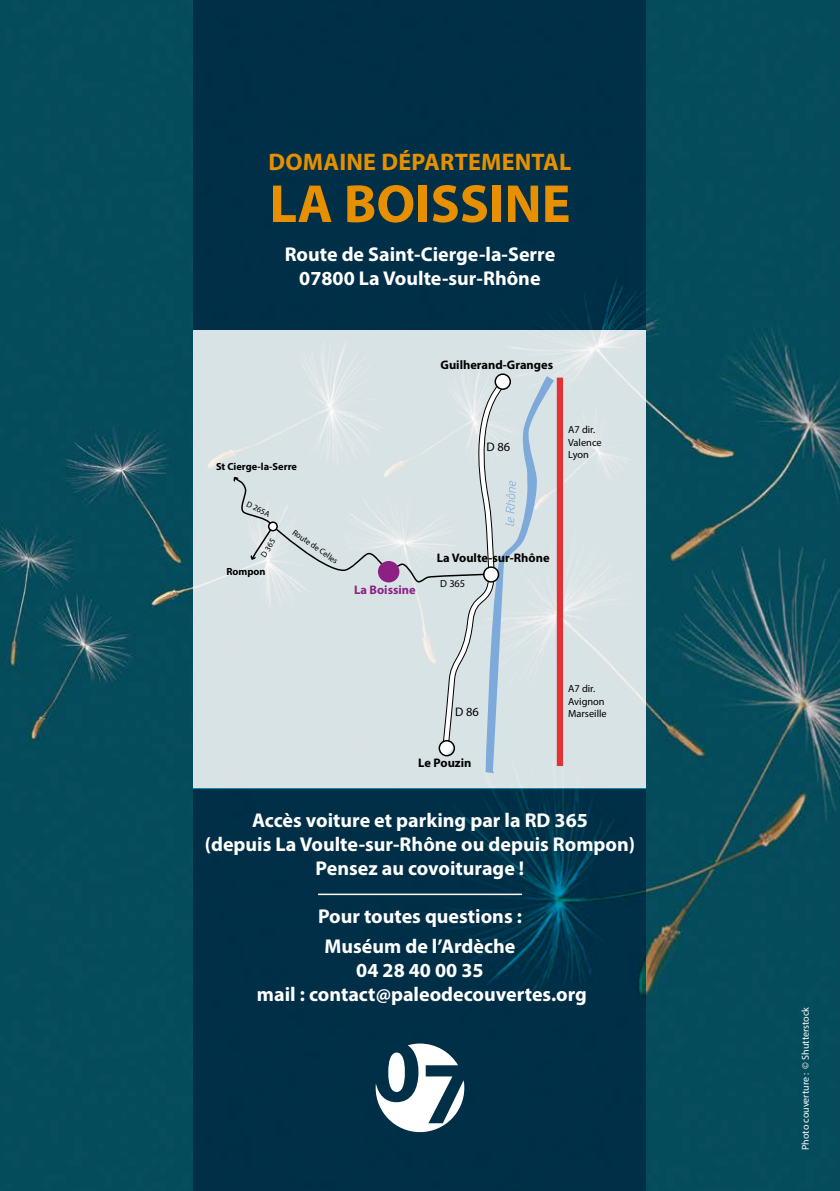
<style>
.page{position:relative;width:840px;height:1191px;background:#fff}
.page>*{position:absolute;margin:0;border:0;box-sizing:border-box;transform-origin:0 0}
.t1{font:700 54px "Myriad Pro";color:#e69000}
.t2{font:700 24px "Myriad Pro";letter-spacing:.01em;color:#e69000}
.t3{font:700 20px/24px "Myriad Pro";color:#fff;text-align:center}
.t4{font:700 12.4px "Myriad Pro";color:#000}
.t5{font:700 12.4px "Myriad Pro";color:#8d2183}
.t6{font:12.4px "Myriad Pro";color:#000}
.t7{font:10.4px/12.4px "Myriad Pro";color:#000}
.t8{font:700 10.4px "Myriad Pro";color:#000}
.t9{font:10px "Myriad Pro";color:#fff}
.t10{font:8.2px "Myriad Pro";color:#000}
</style>
<div class="page">
<img style="left:0;top:0;width:839px;height:1191px">
<div style="left:194px;top:330px;width:451px;height:458px;background:#d8e3e5"></div>
<div style="left:556px;top:377px;width:6px;height:389px;background:#e33236"></div>
<div style="left:494px;top:373px;width:16px;height:17px;border:1px solid #000;border-radius:50%"></div>
<svg style="left:233px;top:376px;width:320px;height:397px"></svg>
<div style="left:194px;top:0;width:451px;height:330px;background:#002f47"></div>
<div style="left:194px;top:788px;width:451px;height:403px;background:#002f47"></div>
<svg style="left:375px;top:1043px;width:89px;height:89px"></svg>
<hr style="left:318px;top:893px;width:203px;height:2px;background:#fff">
<p class="t2" style="left:268px;top:146px;width:304px">DOMAINE DÉPARTEMENTAL</p>
<h1 class="t1" style="left:269px;top:169px;width:302px">LA BOISSINE</h1>
<p class="t3" style="left:284px;top:242px;width:272px">Route de Saint-Cierge-la-Serre<br>07800 La Voulte-sur-Rhône</p>
<p class="t8" style="left:216px;top:459px;width:82px">St Cierge-la-Serre</p>
<p class="t10" style="left:249px;top:499px;width:27px;rotate:26deg">D 265A</p>
<p class="t10" style="left:258px;top:553px;width:22px;rotate:-57deg">D 365</p>
<p class="t10" style="left:296px;top:527px;width:54px;rotate:35deg">Route de Celles</p>
<p class="t8" style="left:226px;top:564px;width:41px">Rompon</p>
<p class="t5" style="left:354px;top:582px;width:63px">La Boissine</p>
<p class="t4" style="left:440px;top:356px;width:114px">Guilherand-Granges</p>
<p class="t6" style="left:486px;top:439px;width:25px">D 86</p>
<p class="t7" style="left:568px;top:423px;width:35px">A7 dir.<br>Valence<br>Lyon</p>
<p class="t4" style="left:436px;top:550px;width:114px">La Voulte-sur-Rhône</p>
<p class="t7" style="left:440px;top:577px;width:27px">D 365</p>
<p class="t6" style="left:455px;top:704px;width:25px">D 86</p>
<p class="t4" style="left:418px;top:754px;width:55px">Le Pouzin</p>
<p class="t7" style="left:568px;top:682px;width:40px">A7 dir.<br>Avignon<br>Marseille</p>
<p class="t3" style="left:205px;top:808px;width:431px">Accès voiture et parking par la RD 365<br>(depuis La Voulte-sur-Rhône ou depuis Rompon)<br>Pensez au covoiturage !</p>
<p class="t3" style="left:318px;top:901px;width:205px;line-height:29.6px">Pour toutes questions :<br>Muséum de l’Ardèche</p>
<p class="t3" style="left:257px;top:957px;width:331px">04 28 40 00 35<br>mail : contact@paleodecouvertes.org</p>
<p class="t9" style="left:798px;top:1149px;width:144px;rotate:-90deg">Photo couverture : © Shutterstock</p>
</div>
